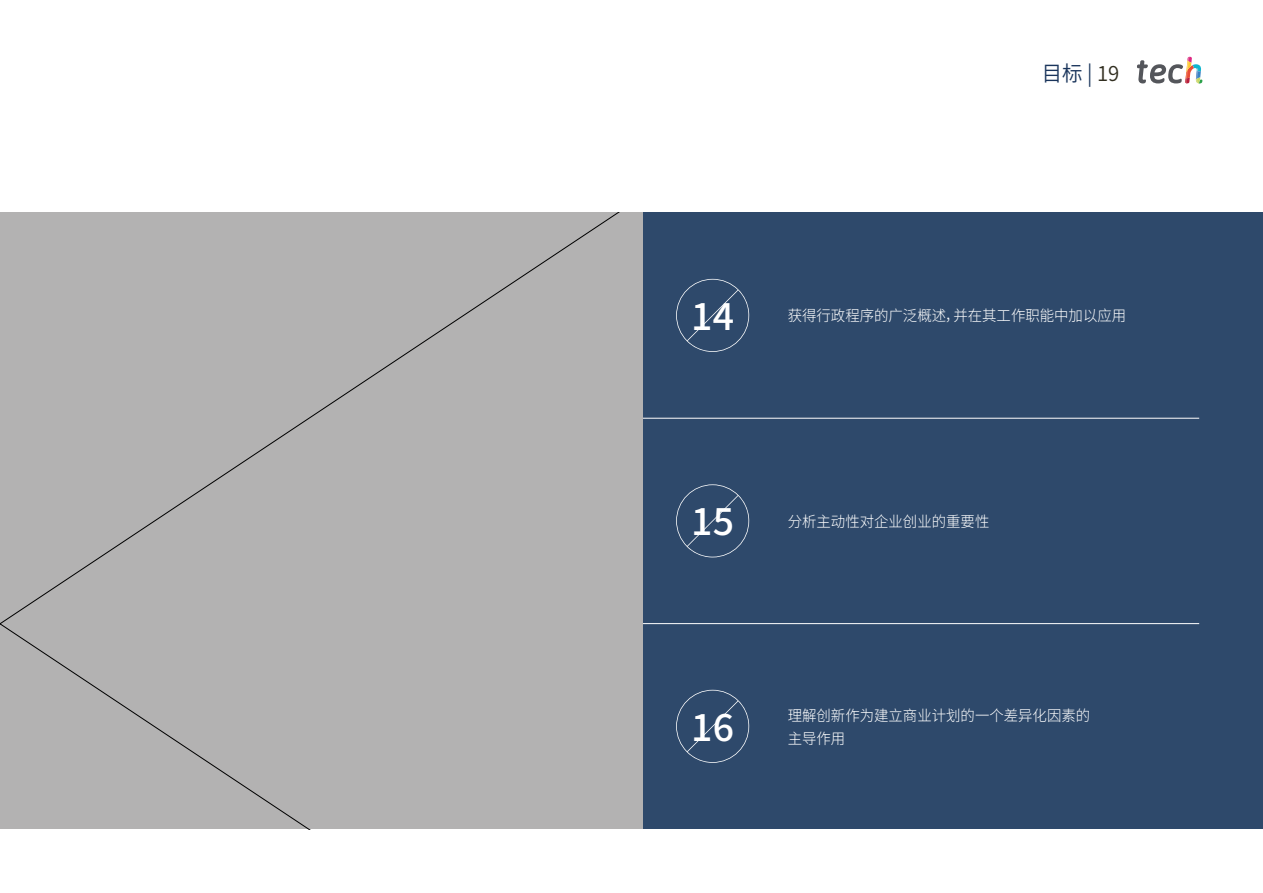
<style>
.page{position:relative;width:1263px;height:893px;background:#fff}
.page>*{position:absolute;margin:0;border:0;box-sizing:border-box;transform-origin:0 0}
.t1{font:500 37.5px "Source Han Sans CN";color:#fff}
.t2{font:21px "Source Han Sans CN";color:#1a355c}
.t3{font:300 15px "Source Han Sans CN";color:#fff;scale:.96 1}
.s1{color:#312e20}
</style>
<div class="page">
<div style="left:642px;top:213px;width:621px;height:616px;background:#2e496b"></div>
<svg style="left:676px;top:690px;width:73px;height:73px"></svg>
<svg style="left:676px;top:279px;width:73px;height:73px"></svg>
<svg style="left:676px;top:484px;width:73px;height:73px"></svg>
<hr style="left:0;top:418px;width:1199px;height:1px;background:#fff">
<hr style="left:0;top:623px;width:1199px;height:1px;background:#fff">
<div style="left:0;top:213px;width:642px;height:616px;background:#b3b2b2"></div>
<svg style="left:1137px;top:57px;width:65px;height:27px"></svg>
<h2 class="t2" style="left:1042px;top:61px;width:79px">目标 | <span class="s1">19</span></h2>
<h1 class="t1" style="left:691px;top:295px;width:44px">14</h1>
<p class="t3" style="left:788px;top:307px;width:354px">获得行政程序的广泛概述，并在其工作职能中加以应用</p>
<h1 class="t1" style="left:691px;top:500px;width:44px">15</h1>
<p class="t3" style="left:788px;top:513px;width:211px">分析主动性对企业创业的重要性</p>
<h1 class="t1" style="left:691px;top:706px;width:44px">16</h1>
<p class="t3" style="left:788px;top:707px;width:316px">理解创新作为建立商业计划的一个差异化因素的</p>
<p class="t3" style="left:788px;top:730px;width:62px">主导作用</p>
</div>
